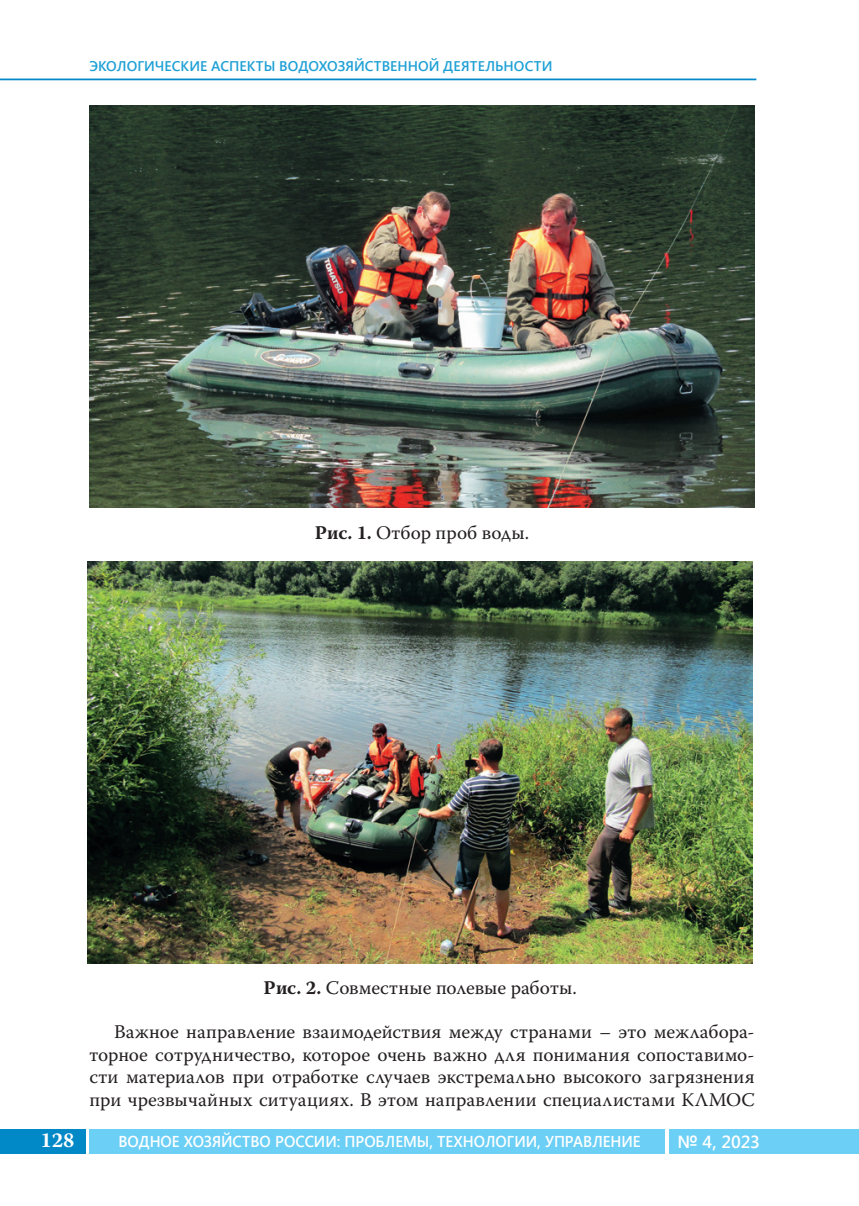
<style>
.page{position:relative;width:859px;height:1206px;background:#fff}
.page>*{position:absolute;margin:0;border:0;box-sizing:border-box;transform-origin:0 0}
.t1{font:700 21px "Warnock Pro";color:#fff}
.t2{font:19.25px/22.8px "Warnock Pro";letter-spacing:.01em;color:#231f20;text-align:justify}
.t3{font:600 17.5px "Segoe UI";color:#fff}
.t4{font:600 15.75px "Segoe UI";letter-spacing:-.005em;color:#fff;scale:.95 1}
.t5{font:600 14px "Segoe UI";color:#1fa0d5}
.s1{font-weight:700}
</style>
<div class="page">
<div style="left:89px;top:1128px;width:576px;height:25px;background:#6bcff6"></div>
<div style="left:0;top:1128px;width:86px;height:25px;background:#0088c7"></div>
<div style="left:669px;top:1128px;width:189px;height:25px;background:#6bcff6"></div>
<hr style="left:0;top:79px;width:756px;height:1px;background:#0088c7">
<img style="left:89px;top:106px;width:665px;height:401px">
<img style="left:88px;top:561px;width:664px;height:402px">
<p class="t5" style="left:89px;top:56px;width:464px">ЭКОЛОГИЧЕСКИЕ АСПЕКТЫ ВОДОХОЗЯЙСТВЕННОЙ ДЕЯТЕЛЬНОСТИ</p>
<p class="t2" style="left:314px;top:523px;width:216px"><span class="s1">Рис. 1.</span> Отбор проб воды.</p>
<p class="t2" style="left:263px;top:977px;width:315px"><span class="s1">Рис. 2.</span> Совместные полевые работы.</p>
<p class="t2" style="left:89px;top:1021px;width:666px;text-indent:25px">Важное направление взаимодействия между странами – это межлабора&shy;торное сотрудничество, которое очень важно для понимания сопоставимо&shy;сти материалов при отработке случаев экстремально высокого загрязнения при чрезвычайных ситуациях. В этом направлении специалистами КЛМОС</p>
<p class="t1" style="left:41px;top:1132px;width:36px">128</p>
<p class="t4" style="left:118px;top:1129px;width:551px">ВОДНОЕ ХОЗЯЙСТВО РОССИИ: ПРОБЛЕМЫ, ТЕХНОЛОГИИ, УПРАВЛЕНИЕ</p>
<p class="t3" style="left:677px;top:1128px;width:84px">№ 4, 2023</p>
</div>
